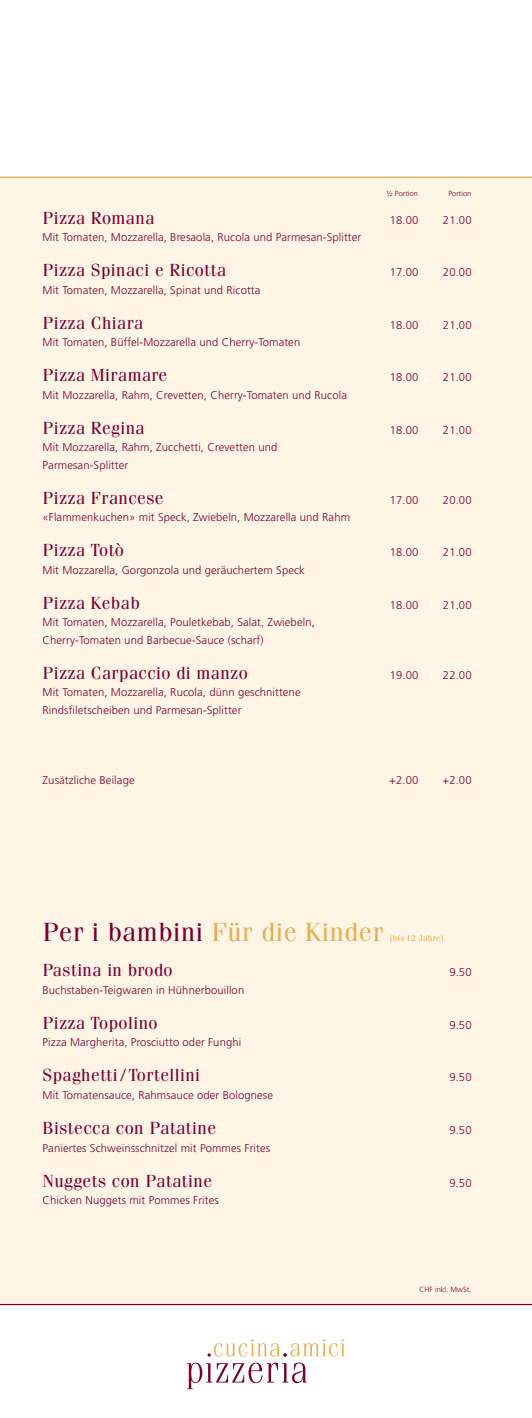
<style>
.page{position:relative;width:532px;height:1418px;background:#fff}
.page>*{position:absolute;margin:0;border:0;box-sizing:border-box;transform-origin:0 0}
.t1{font:26.25px "Fenice Std";letter-spacing:.025em;color:#e6af51}
.t2{font:17.5px "Fenice Std";letter-spacing:.025em;color:#77002f}
.t3{font:300 11.25px/17.5px "Frutiger LT Std";letter-spacing:.01em;color:#77002f}
.t4{font:8.75px "Fenice Std";letter-spacing:.025em;color:#e6af51}
.t5{font:300 7.5px "Frutiger LT Std";color:#77002f}
.s1{color:#77002f}
</style>
<div class="page">
<div style="left:0;top:177px;width:531px;height:1127px;background:#fff5e7"></div>
<hr style="left:0;top:177px;width:531px;height:1px;background:#e6af51">
<hr style="left:0;top:1303px;width:531px;height:2px;background:#77002f">
<svg style="left:187px;top:1362px;width:120px;height:27px"></svg>
<svg style="left:207px;top:1339px;width:137px;height:17px"></svg>
<p class="t5" style="left:386px;top:189px;width:33px">½ Portion</p>
<p class="t5" style="left:448px;top:189px;width:24px">Portion</p>
<h2 class="t2" style="left:43px;top:207px;width:113px">Pizza Romana</h2>
<p class="t3" style="left:389px;top:211px;width:30px">18.00</p>
<p class="t3" style="left:443px;top:211px;width:30px">21.00</p>
<p class="t3" style="left:43px;top:228px;width:320px">Mit Tomaten, Mozzarella, Bresaola, Rucola und Parmesan-Splitter</p>
<h2 class="t2" style="left:43px;top:259px;width:185px">Pizza Spinaci e Ricotta</h2>
<p class="t3" style="left:389px;top:263px;width:30px">17.00</p>
<p class="t3" style="left:443px;top:263px;width:30px">20.00</p>
<p class="t3" style="left:43px;top:281px;width:219px">Mit Tomaten, Mozzarella, Spinat und Ricotta</p>
<h2 class="t2" style="left:43px;top:312px;width:102px">Pizza Chiara</h2>
<p class="t3" style="left:389px;top:316px;width:30px">18.00</p>
<p class="t3" style="left:443px;top:316px;width:30px">21.00</p>
<p class="t3" style="left:43px;top:333px;width:259px">Mit Tomaten, Büffel-Mozzarella und Cherry-Tomaten</p>
<h2 class="t2" style="left:43px;top:364px;width:126px">Pizza Miramare</h2>
<p class="t3" style="left:389px;top:368px;width:30px">18.00</p>
<p class="t3" style="left:443px;top:368px;width:30px">21.00</p>
<p class="t3" style="left:43px;top:386px;width:306px">Mit Mozzarella, Rahm, Crevetten, Cherry-Tomaten und Rucola</p>
<h2 class="t2" style="left:43px;top:417px;width:104px">Pizza Regina</h2>
<p class="t3" style="left:389px;top:421px;width:30px">18.00</p>
<p class="t3" style="left:443px;top:421px;width:30px">21.00</p>
<p class="t3" style="left:43px;top:438px;width:236px">Mit Mozzarella, Rahm, Zucchetti, Crevetten und<br>Parmesan-Splitter</p>
<h2 class="t2" style="left:43px;top:487px;width:123px">Pizza Francese</h2>
<p class="t3" style="left:389px;top:491px;width:30px">17.00</p>
<p class="t3" style="left:443px;top:491px;width:30px">20.00</p>
<p class="t3" style="left:43px;top:508px;width:309px">«Flammenkuchen» mit Speck, Zwiebeln, Mozzarella und Rahm</p>
<h2 class="t2" style="left:43px;top:539px;width:83px">Pizza Totò</h2>
<p class="t3" style="left:389px;top:543px;width:30px">18.00</p>
<p class="t3" style="left:443px;top:543px;width:30px">21.00</p>
<p class="t3" style="left:43px;top:561px;width:264px">Mit Mozzarella, Gorgonzola und geräuchertem Speck</p>
<h2 class="t2" style="left:43px;top:592px;width:99px">Pizza Kebab</h2>
<p class="t3" style="left:389px;top:596px;width:30px">18.00</p>
<p class="t3" style="left:443px;top:596px;width:30px">21.00</p>
<p class="t3" style="left:43px;top:613px;width:274px">Mit Tomaten, Mozzarella, Pouletkebab, Salat, Zwiebeln,<br>Cherry-Tomaten und Barbecue-Sauce (scharf)</p>
<h2 class="t2" style="left:43px;top:662px;width:207px">Pizza Carpaccio di manzo</h2>
<p class="t3" style="left:389px;top:666px;width:30px">19.00</p>
<p class="t3" style="left:443px;top:666px;width:30px">22.00</p>
<p class="t3" style="left:43px;top:683px;width:259px">Mit Tomaten, Mozzarella, Rucola, dünn geschnittene<br>Rindsfiletscheiben und Parmesan-Splitter</p>
<p class="t3" style="left:43px;top:771px;width:94px">Zusätzliche Beilage</p>
<p class="t3" style="left:389px;top:771px;width:31px">+2.00</p>
<p class="t3" style="left:442px;top:771px;width:31px">+2.00</p>
<h1 class="t1" style="left:43px;top:916px;width:342px"><span class="s1">Per i bambini</span> Für die Kinder</h1>
<p class="t4" style="left:389px;top:933px;width:56px">(bis 12 Jahre)</p>
<h2 class="t2" style="left:43px;top:959px;width:132px">Pastina in brodo</h2>
<p class="t3" style="left:449px;top:963px;width:24px">9.50</p>
<p class="t3" style="left:43px;top:981px;width:203px">Buchstaben-Teigwaren in Hühnerbouillon</p>
<h2 class="t2" style="left:43px;top:1012px;width:116px">Pizza Topolino</h2>
<p class="t3" style="left:449px;top:1016px;width:24px">9.50</p>
<p class="t3" style="left:43px;top:1033px;width:200px">Pizza Margherita, Prosciutto oder Funghi</p>
<h2 class="t2" style="left:43px;top:1064px;width:159px">Spaghetti / Tortellini</h2>
<p class="t3" style="left:449px;top:1068px;width:24px">9.50</p>
<p class="t3" style="left:43px;top:1086px;width:232px">Mit Tomatensauce, Rahmsauce oder Bolognese</p>
<h2 class="t2" style="left:43px;top:1117px;width:175px">Bistecca con Patatine</h2>
<p class="t3" style="left:449px;top:1121px;width:24px">9.50</p>
<p class="t3" style="left:43px;top:1138px;width:229px">Paniertes Schweinsschnitzel mit Pommes Frites</p>
<h2 class="t2" style="left:43px;top:1169px;width:171px">Nuggets con Patatine</h2>
<p class="t3" style="left:449px;top:1173px;width:24px">9.50</p>
<p class="t3" style="left:43px;top:1191px;width:178px">Chicken Nuggets mit Pommes Frites</p>
<p class="t5" style="left:419px;top:1284px;width:53px">CHF inkl. MwSt.</p>
</div>
